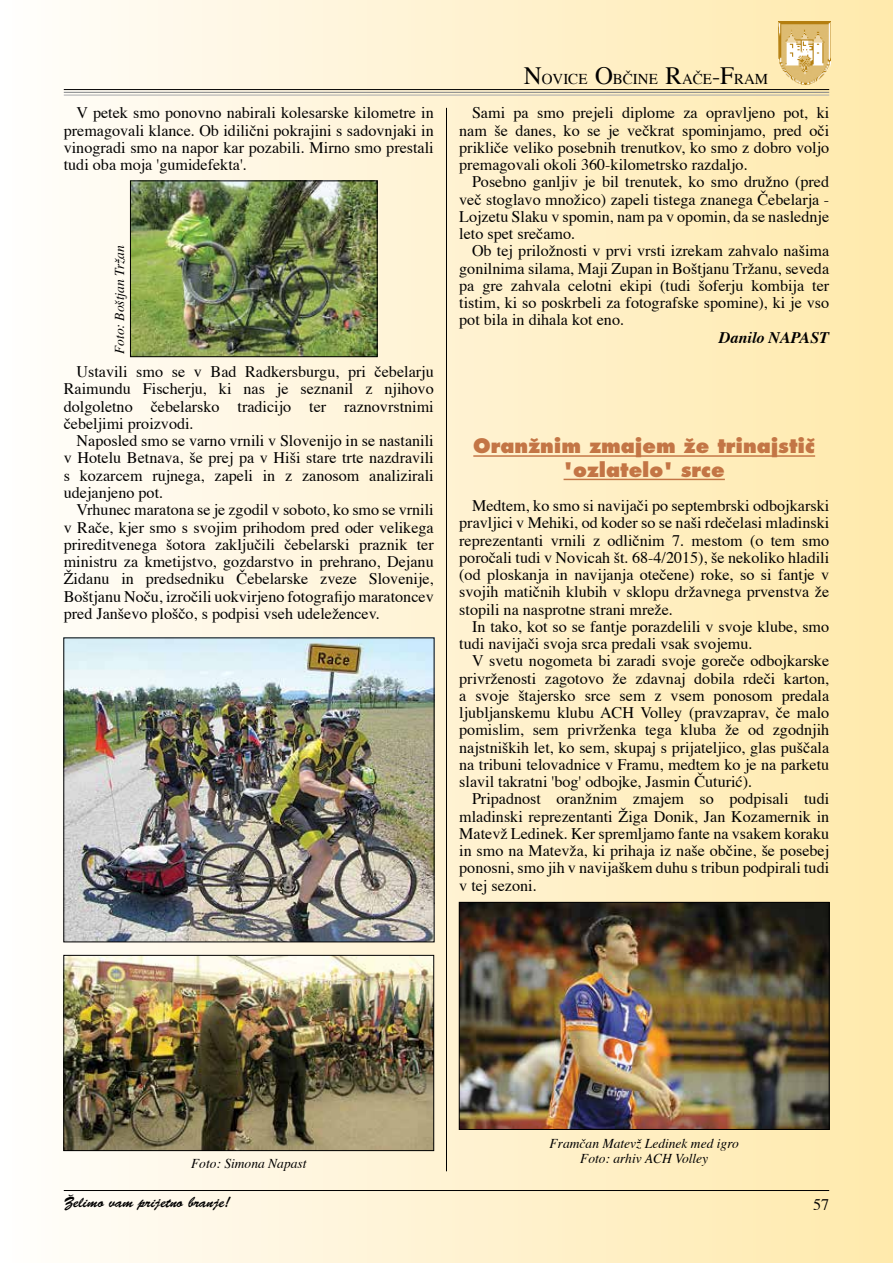
<style>
.page{position:relative;width:893px;height:1263px;background:#fff}
.page>*{position:absolute;margin:0;border:0;box-sizing:border-box;transform-origin:0 0}
.t1{font:800 19.5px/23.4px "MM Futura";color:#c37545;text-align:center}
.t2{font:16.2px/17.2px "Times CE";color:#000;text-align:justify}
.t3{font:italic 700 16.2px "Times CE";color:#000}
.t4{font:15px "Brush Script Std";color:#000}
.t5{font:15px "Times CE";color:#000}
.t6{font:italic 13.5px/15px "Times CE";color:#000;text-align:center}
.s1{font-size:24.9px}
</style>
<div class="page">
<div style="left:0;top:0;width:893px;height:1263px;background:linear-gradient(to right,#fdfcfa,#ffe9ac)"></div>
<hr style="left:64px;top:89px;width:765px;height:1px;background:#000">
<hr style="left:64px;top:92px;width:765px;height:1px;background:#808285">
<hr style="left:64px;top:95px;width:765px;height:1px;background:#a7a9ac">
<hr style="left:64px;top:1190px;width:765px;height:1px;background:#000">
<img style="left:778px;top:21px;width:52px;height:63px">
<hr style="left:473px;top:455px;width:342px;height:2px;background:#c37545">
<hr style="left:564px;top:479px;width:161px;height:1px;background:#c37545">
<img style="left:132px;top:182px;width:244px;height:173px">
<div style="left:130px;top:180px;width:248px;height:177px;border:1px solid #000"></div>
<img style="left:65px;top:639px;width:367px;height:301px">
<img style="left:65px;top:957px;width:367px;height:192px">
<div style="left:63px;top:955px;width:371px;height:196px;border:1px solid #000"></div>
<img style="left:461px;top:904px;width:367px;height:224px">
<div style="left:459px;top:902px;width:371px;height:228px;border:1px solid #000"></div>
<hr style="left:446px;top:108px;width:1px;height:1063px;background:#000">
<p class="t2" style="left:64px;top:105px;width:371px;text-indent:13px">V petek smo ponovno nabirali kolesarske kilometre in premagovali klance. Ob idilični pokrajini s sadovnjaki in vinogradi smo na napor kar pozabili. Mirno smo prestali tudi oba moja 'gumidefekta'.</p>
<p class="t6" style="left:113px;top:354px;width:110px;rotate:-90deg">Foto: Boštjan Tržan</p>
<p class="t2" style="left:64px;top:364px;width:371px;text-indent:13px">Ustavili smo se v Bad Radkersburgu, pri čebelarju Raimundu Fischerju, ki nas je seznanil z njihovo dolgoletno čebelarsko tradicijo ter raznovrstnimi čebeljimi proizvodi.</p>
<p class="t2" style="left:64px;top:433px;width:371px;text-indent:13px">Naposled smo se varno vrnili v Slovenijo in se nastanili v Hotelu Betnava, še prej pa v Hiši stare trte nazdravili s kozarcem rujnega, zapeli in z zanosom analizirali udejanjeno pot.</p>
<p class="t2" style="left:64px;top:502px;width:371px;text-indent:13px">Vrhunec maratona se je zgodil v soboto, ko smo se vrnili v Rače, kjer smo s svojim prihodom pred oder velikega prireditvenega šotora zaključili čebelarski praznik ter ministru za kmetijstvo, gozdarstvo in prehrano, Dejanu Židanu in predsedniku Čebelarske zveze Slovenije, Boštjanu Noču, izročili uokvirjeno fotografijo maratoncev pred Janševo ploščo, s podpisi vseh udeležencev.</p>
<p class="t5" style="left:524px;top:70px;width:246px"><span class="s1">N</span>OVICE <span class="s1">O</span>BČINE <span class="s1">R</span>AČE<span class="s1">-F</span>RAM</p>
<p class="t2" style="left:459px;top:105px;width:371px;text-indent:13px">Sami pa smo prejeli diplome za opravljeno pot, ki nam še danes, ko se je večkrat spominjamo, pred oči prikliče veliko posebnih trenutkov, ko smo z dobro voljo premagovali okoli 360-kilometrsko razdaljo.</p>
<p class="t2" style="left:459px;top:174px;width:371px;text-indent:13px">Posebno ganljiv je bil trenutek, ko smo družno (pred več stoglavo množico) zapeli tistega znanega Čebelarja - Lojzetu Slaku v spomin, nam pa v opomin, da se naslednje leto spet srečamo.</p>
<p class="t2" style="left:459px;top:243px;width:371px;text-indent:13px">Ob tej priložnosti v prvi vrsti izrekam zahvalo našima gonilnima silama, Maji Zupan in Boštjanu Tržanu, seveda pa gre zahvala celotni ekipi (tudi šoferju kombija ter tistim, ki so poskrbeli za fotografske spomine), ki je vso pot bila in dihala kot eno.</p>
<p class="t3" style="left:719px;top:327px;width:112px">Danilo NAPAST</p>
<p class="t1" style="left:473px;top:434px;width:343px">Oranžnim zmajem že trinajsti~ 'ozlatelo' srce</p>
<p class="t2" style="left:459px;top:498px;width:371px;text-indent:13px">Medtem, ko smo si navijači po septembrski odbojkarski pravljici v Mehiki, od koder so se naši rdečelasi mladinski reprezentanti vrnili z odličnim 7. mestom (o tem smo poročali tudi v Novicah št. 68-4/2015), še nekoliko hladili (od ploskanja in navijanja otečene) roke, so si fantje v svojih matičnih klubih v sklopu državnega prvenstva že stopili na nasprotne strani mreže.</p>
<p class="t2" style="left:459px;top:619px;width:371px;text-indent:13px">In tako, kot so se fantje porazdelili v svoje klube, smo tudi navijači svoja srca predali vsak svojemu.</p>
<p class="t2" style="left:459px;top:653px;width:371px;text-indent:13px">V svetu nogometa bi zaradi svoje goreče odbojkarske privrženosti zagotovo že zdavnaj dobila rdeči karton, a svoje štajersko srce sem z vsem ponosom predala ljubljanskemu klubu ACH Volley (pravzaprav, če malo pomislim, sem privrženka tega kluba že od zgodnjih najstniških let, ko sem, skupaj s prijateljico, glas puščala na tribuni telovadnice v Framu, medtem ko je na parketu slavil takratni 'bog' odbojke, Jasmin Čuturić).</p>
<p class="t2" style="left:459px;top:791px;width:371px;text-indent:13px">Pripadnost oranžnim zmajem so podpisali tudi mladinski reprezentanti Žiga Donik, Jan Kozamernik in Matevž Ledinek. Ker spremljamo fante na vsakem koraku in smo na Matevža, ki prihaja iz naše občine, še posebej ponosni, smo jih v navijaškem duhu s tribun podpirali tudi v tej sezoni.</p>
<p class="t6" style="left:191px;top:1156px;width:117px">Foto: Simona Napast</p>
<p class="t6" style="left:550px;top:1137px;width:191px">Framčan Matevž Ledinek med igro<br>Foto: arhiv ACH Volley</p>
<p class="t4" style="left:64px;top:1194px;width:168px">Želimo vam prijetno branje!</p>
<p class="t2" style="left:813px;top:1197px;width:18px">57</p>
</div>
